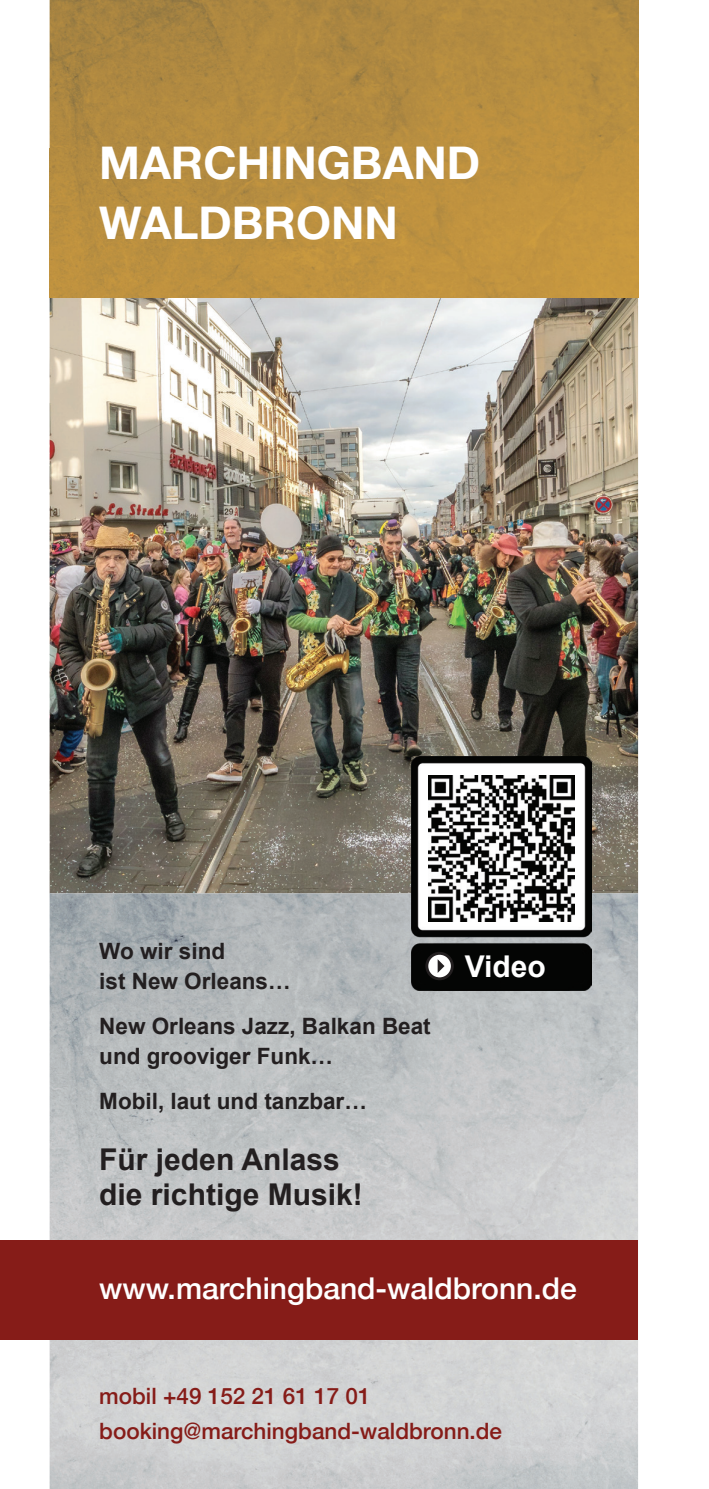
<style>
.page{position:relative;width:709px;height:1489px;background:#fff}
.page>*{position:absolute;margin:0;border:0;box-sizing:border-box;transform-origin:0 0}
.t1{font:700 45px/60px "Helvetica Neue LT";color:#fff}
.t2{font:700 30px/35px "Arial";color:#231f20}
.t3{font:500 30px "Helvetica Neue LT";color:#fff}
.t4{font:700 30px "Arial";color:#fff}
.t5{font:700 22.5px/30px "Arial";color:#231f20}
.t6{font:500 22.5px/35px "Helvetica Neue LT";color:#861c18}
</style>
<div class="page">
<img style="left:50px;top:0;width:588px;height:1488px">
<img style="left:412px;top:757px;width:179px;height:233px">
<img style="left:428px;top:775px;width:146px;height:146px">
<svg style="left:425px;top:951px;width:29px;height:29px"></svg>
<div style="left:428px;top:954px;width:23px;height:23px;background:#fff;border-radius:50%"></div>
<svg style="left:437px;top:959px;width:7px;height:13px"></svg>
<div style="left:0;top:1240px;width:638px;height:99px;background:#861c18"></div>
<h1 class="t1" style="left:99px;top:131px;width:382px">MARCHINGBAND<br>WALDBRONN</h1>
<p class="t5" style="left:99px;top:936px;width:193px">Wo wir sind<br>ist New Orleans…</p>
<p class="t5" style="left:99px;top:1011px;width:333px">New Orleans Jazz, Balkan Beat und grooviger Funk…</p>
<p class="t5" style="left:99px;top:1086px;width:269px">Mobil, laut und tanzbar…</p>
<h2 class="t2" style="left:99px;top:1141px;width:265px">Für jeden Anlass die richtige Musik!</h2>
<h2 class="t4" style="left:464px;top:945px;width:83px">Video</h2>
<h2 class="t3" style="left:99px;top:1270px;width:479px">www.marchingband-waldbronn.de</h2>
<p class="t6" style="left:99px;top:1378px;width:404px">mobil +49 152 21 61 17 01 booking@marchingband-waldbronn.de</p>
</div>
